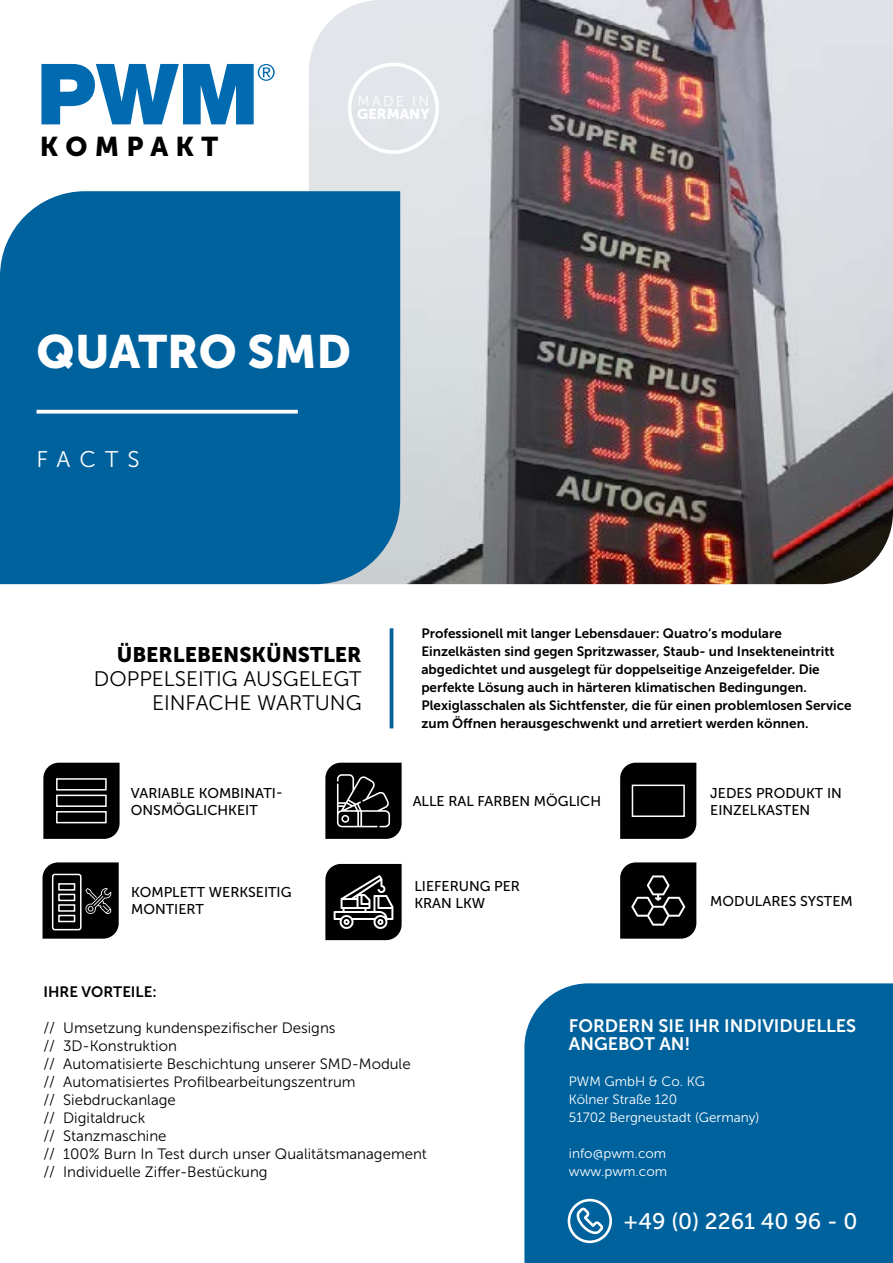
<style>
.page{position:relative;width:893px;height:1263px;background:#fff}
.page>*{position:absolute;margin:0;border:0;box-sizing:border-box;transform-origin:0 0}
.t1{font:46.5px "Museo Sans 900";color:#fff}
.t2{font:27px "Museo Sans 900";letter-spacing:.27em;color:#000}
.t3{font:22.65px "Museo Sans 300";letter-spacing:.395em;color:#fff}
.t4{font:22.5px "Museo Sans 500";color:#fff}
.t5{font:21px/24px "Museo Sans 300";color:#000;text-align:right}
.t6{font:21px "Museo Sans 900";color:#000}
.t7{font:18px/18px "Museo Sans 700";color:#fff}
.t8{font:15px/18px "Museo Sans 300";color:#000}
.t9{font:15px "Museo Sans 700";color:#000}
.t10{font:14.4px "Museo Sans 900";color:#fff}
.t11{font:14.4px "Museo Sans 300";letter-spacing:.15em;color:#fff}
.t12{font:14.1px/17px "Museo Sans 500";color:#000}
.t13{font:13.5px/18px "Museo Sans 700";color:#000}
.t14{font:13.5px/18px "Museo Sans 300";color:#fff}
</style>
<div class="page">
<img style="left:309px;top:0;width:584px;height:584px">
<div style="left:0;top:191px;width:400px;height:393px;background:#00629d"></div>
<svg style="left:37px;top:410px;width:261px;height:4px"></svg>
<hr style="left:390px;top:628px;width:3px;height:100px;background:#00629d">
<svg style="left:43px;top:763px;width:77px;height:76px;background:#0c0c0c"></svg>
<div style="left:620px;top:763px;width:76px;height:76px;background:#000"></div>
<div style="left:524px;top:983px;width:369px;height:280px;background:#00629d"></div>
<svg style="left:568px;top:1199px;width:44px;height:44px"></svg>
<div style="left:56px;top:778px;width:51px;height:12px;border:2px solid #fff"></div>
<div style="left:56px;top:795px;width:51px;height:12px;border:2px solid #fff"></div>
<div style="left:56px;top:811px;width:51px;height:12px;border:2px solid #fff"></div>
<svg style="left:325px;top:864px;width:77px;height:76px;background:#2f2f2f"></svg>
<div style="left:348px;top:63px;width:91px;height:91px;border:4px solid #fff;border-radius:50%"></div>
<svg style="left:325px;top:763px;width:77px;height:76px;background:#232323"></svg>
<svg style="left:620px;top:862px;width:76px;height:77px;background:#1b1b1b"></svg>
<svg style="left:41px;top:64px;width:234px;height:60px"></svg>
<div style="left:632px;top:784px;width:53px;height:33px;border:2px solid #fff"></div>
<svg style="left:43px;top:862px;width:76px;height:77px;background:#141414"></svg>
<div style="left:58px;top:883px;width:17px;height:8px;border:2px solid #fff"></div>
<div style="left:58px;top:894px;width:17px;height:7px;border:2px solid #fff"></div>
<div style="left:58px;top:904px;width:17px;height:8px;border:2px solid #fff"></div>
<div style="left:58px;top:915px;width:17px;height:7px;border:2px solid #fff"></div>
<div style="left:52px;top:874px;width:30px;height:56px;border:2px solid #fff;border-radius:2px"></div>
<h2 class="t2" style="left:40px;top:131px;width:180px">KOMPAKT</h2>
<p class="t11" style="left:358px;top:94px;width:73px">MADE IN</p>
<p class="t10" style="left:357px;top:106px;width:74px">GERMANY</p>
<h1 class="t1" style="left:37px;top:325px;width:316px">QUATRO SMD</h1>
<h3 class="t3" style="left:37px;top:447px;width:105px">FACTS</h3>
<h3 class="t6" style="left:117px;top:643px;width:246px">ÜBERLEBENSKÜNSTLER</h3>
<h3 class="t5" style="left:94px;top:667px;width:269px">DOPPELSEITIG AUSGELEGT<br>EINFACHE WARTUNG</h3>
<p class="t13" style="left:421px;top:625px;width:432px">Professionell mit langer Lebensdauer: Quatro‘s modulare Einzelkästen sind gegen Spritzwasser, Staub- und Insekteneintritt abgedichtet und ausgelegt für doppelseitige Anzeigefelder. Die perfekte Lösung auch in härteren klimatischen Bedingungen.<br>Plexiglasschalen als Sichtfenster, die für einen problemlosen Service zum Öffnen herausgeschwenkt und arretiert werden können.</p>
<p class="t12" style="left:131px;top:785px;width:154px">VARIABLE KOMBINATI-<br>ONSMÖGLICHKEIT</p>
<p class="t12" style="left:710px;top:784px;width:133px">JEDES PRODUKT IN<br>EINZELKASTEN</p>
<p class="t12" style="left:413px;top:793px;width:190px">ALLE RAL FARBEN MÖGLICH</p>
<p class="t12" style="left:131px;top:883px;width:162px">KOMPLETT WERKSEITIG<br>MONTIERT</p>
<p class="t12" style="left:414px;top:877px;width:107px">LIEFERUNG PER<br>KRAN LKW</p>
<p class="t9" style="left:43px;top:983px;width:115px">IHRE VORTEILE:</p>
<p class="t8" style="left:43px;top:1019px;width:385px">// Umsetzung kundenspezifischer Designs<br>// 3D-Konstruktion<br>// Automatisierte Beschichtung unserer SMD-Module<br>// Automatisiertes Profilbearbeitungszentrum<br>// Siebdruckanlage<br>// Digitaldruck<br>// Stanzmaschine<br>// 100% Burn In Test durch unser Qualitätsmanagement // Individuelle Ziffer-Bestückung</p>
<p class="t12" style="left:710px;top:893px;width:144px">MODULARES SYSTEM</p>
<h3 class="t7" style="left:569px;top:1017px;width:289px">FORDERN SIE IHR INDIVIDUELLES<br>ANGEBOT AN!</h3>
<p class="t14" style="left:569px;top:1073px;width:192px">PWM GmbH &amp; Co. KG<br>Kölner Straße 120<br>51702 Bergneustadt (Germany)</p>
<p class="t14" style="left:569px;top:1145px;width:100px">info@pwm.com www.pwm.com</p>
<h3 class="t4" style="left:623px;top:1209px;width:236px">+49 (0) 2261 40 96 - 0</h3>
</div>
